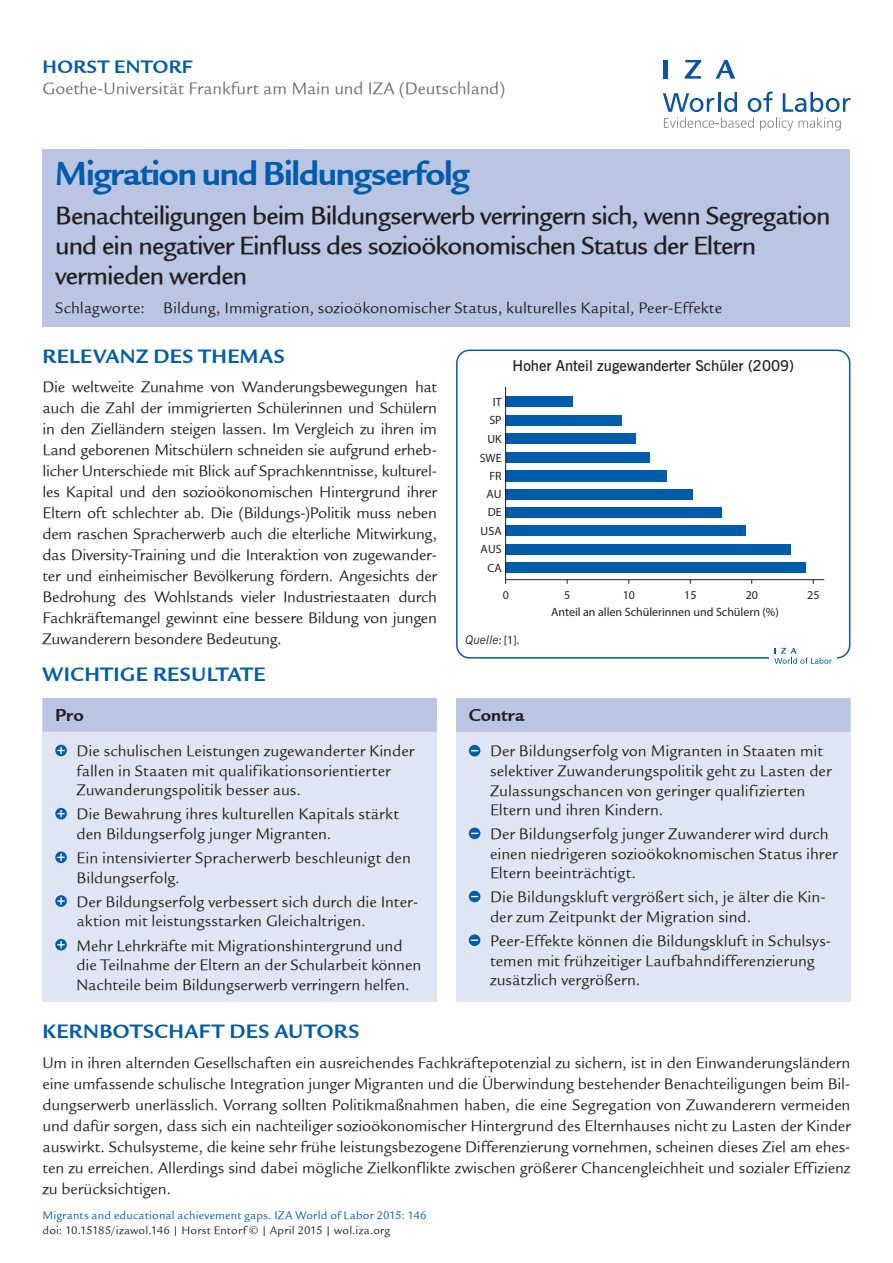
<style>
.page{position:relative;width:893px;height:1263px;background:#fff}
.page>*{position:absolute;margin:0;border:0;box-sizing:border-box;transform-origin:0 0}
.t1{font:36px "Legacy Sans ITCTT Bold";color:#015dab}
.t2{font:27px/30px "Legacy Sans Md ITCTT Medium";letter-spacing:-.035em;color:#231f20}
.t3{font:21px "Legacy Sans ITCTT Bold";letter-spacing:.02em;color:#015dab}
.t4{font:19.5px "Legacy Sans ITCTT Bold";letter-spacing:.02em;color:#015dab}
.t5{font:18.75px "Legacy Sans ITCTT Bold";color:#231f20}
.t6{font:18px "Legacy Sans ITCTT Book";color:#6c6d70}
.t7{font:16.5px/21px "Legacy Sans ITCTT Book";color:#231f20}
.t8{font:600 15px "News Gothic BT";color:#231f20}
.t9{font:12px "News Gothic BT";color:#231f20}
.t10{font:12px "Legacy Sans ITCTT Book";letter-spacing:.015em;color:#015dab}
.t11{font:12px "Legacy Sans ITCTT Book";letter-spacing:.015em;color:#231f20}
.t12{font:italic 12px "News Gothic BT";color:#231f20}
.s1{font-style:normal}
</style>
<div class="page">
<svg style="left:663px;top:92px;width:187px;height:39px"></svg>
<hr style="left:664px;top:60px;width:4px;height:19px;background:#0854a0">
<svg style="left:685px;top:60px;width:16px;height:19px"></svg>
<svg style="left:716px;top:60px;width:19px;height:19px"></svg>
<div style="left:43px;top:149px;width:807px;height:177px;background:#b9c5e3"></div>
<div style="left:43px;top:698px;width:394px;height:304px;background:#e0e5f3"></div>
<div style="left:43px;top:698px;width:394px;height:34px;background:#b9c5e3"></div>
<svg style="left:55px;top:745px;width:12px;height:11px"></svg>
<svg style="left:57px;top:747px;width:8px;height:7px"></svg>
<svg style="left:55px;top:808px;width:12px;height:11px"></svg>
<svg style="left:57px;top:810px;width:8px;height:7px"></svg>
<svg style="left:55px;top:851px;width:12px;height:12px"></svg>
<svg style="left:57px;top:854px;width:8px;height:7px"></svg>
<svg style="left:55px;top:895px;width:12px;height:12px"></svg>
<svg style="left:57px;top:897px;width:8px;height:8px"></svg>
<svg style="left:55px;top:939px;width:12px;height:11px"></svg>
<svg style="left:57px;top:941px;width:8px;height:7px"></svg>
<div style="left:456px;top:698px;width:394px;height:304px;background:#e0e5f3"></div>
<div style="left:456px;top:698px;width:394px;height:34px;background:#b9c5e3"></div>
<svg style="left:469px;top:745px;width:11px;height:11px"></svg>
<svg style="left:469px;top:827px;width:11px;height:12px"></svg>
<svg style="left:469px;top:891px;width:11px;height:11px"></svg>
<div style="left:469px;top:934px;width:11px;height:12px;background:#015dab;border-radius:50%"></div>
<svg style="left:471px;top:939px;width:7px;height:2px"></svg>
<div style="left:456px;top:350px;width:394px;height:309px;border:2px solid #015dab;border-radius:13px"></div>
<div style="left:506px;top:562px;width:300px;height:11px;background:#015dab"></div>
<div style="left:506px;top:544px;width:285px;height:11px;background:#015dab"></div>
<div style="left:506px;top:525px;width:240px;height:11px;background:#015dab"></div>
<div style="left:506px;top:507px;width:216px;height:11px;background:#015dab"></div>
<div style="left:506px;top:489px;width:187px;height:10px;background:#015dab"></div>
<div style="left:506px;top:470px;width:161px;height:11px;background:#015dab"></div>
<div style="left:506px;top:452px;width:143px;height:11px;background:#015dab"></div>
<div style="left:506px;top:433px;width:130px;height:11px;background:#015dab"></div>
<div style="left:506px;top:415px;width:116px;height:11px;background:#015dab"></div>
<div style="left:506px;top:396px;width:67px;height:11px;background:#015dab"></div>
<hr style="left:506px;top:579px;width:318px;height:1px;background:#231f20">
<hr style="left:505px;top:387px;width:1px;height:193px;background:#231f20">
<div style="left:769px;top:643px;width:68px;height:27px;background:#fff"></div>
<svg style="left:774px;top:648px;width:58px;height:16px"></svg>
<p class="t4" style="left:43px;top:55px;width:151px">HORST ENTORF</p>
<p class="t6" style="left:43px;top:79px;width:464px">Goethe-Universität Frankfurt am Main und IZA (Deutschland)</p>
<h1 class="t1" style="left:55px;top:153px;width:416px">MIGRATION UND BILDUNGSERFOLG</h1>
<h2 class="t2" style="left:55px;top:201px;width:777px">Benachteiligungen beim Bildungserwerb verringern sich, wenn Segregation und ein negativer Einfluss des sozioökonomischen Status der Eltern vermieden werden</h2>
<p class="t7" style="left:55px;top:298px;width:668px">Schlagworte: Bildung, Immigration, sozioökonomischer Status, kulturelles Kapital, Peer-Effekte</p>
<p class="t3" style="left:43px;top:344px;width:171px">RELEVANZ DES THE</p>
<p class="t3" style="left:240px;top:344px;width:46px">MAS</p>
<p class="t7" style="left:43px;top:377px;width:396px;text-align:justify">Die weltweite Zunahme von Wanderungsbewegungen hat auch die Zahl der immigrierten Schülerinnen und Schülern in den Zielländern steigen lassen. Im Vergleich zu ihren im Land geborenen Mitschülern schneiden sie aufgrund erheb&shy;licher Unterschiede mit Blick auf Sprachkenntnisse, kulturel&shy;les Kapital und den sozioökonomischen Hintergrund ihrer Eltern oft schlechter ab. Die (Bildungs-)Politik muss neben dem raschen Spracherwerb auch die elterliche Mitwirkung, das Diversity-Training und die Interaktion von zugewander&shy;ter und einheimischer Bevölkerung fördern. Angesichts der Bedrohung des Wohlstands vieler Industriestaaten durch Fachkräftemangel gewinnt eine bessere Bildung von jungen Zuwanderern besondere Bedeutung.</p>
<p class="t3" style="left:43px;top:662px;width:222px">WICHTIGE RESULTATE</p>
<p class="t5" style="left:55px;top:704px;width:30px">PRO</p>
<p class="t7" style="left:77px;top:741px;width:339px;line-height:19.5px">Die schulischen Leistungen zugewanderter Kinder fallen in Staaten mit qualifikationsorientierter<br>Zuwanderungspolitik besser aus.</p>
<p class="t7" style="left:77px;top:805px;width:324px;line-height:19.5px">Die Bewahrung ihres kulturellen Kapitals stärkt den Bildungserfolg junger Migranten.</p>
<p class="t7" style="left:77px;top:848px;width:336px;line-height:19.5px">Ein intensivierter Spracherwerb beschleunigt den<br>Bildungserfolg.</p>
<p class="t7" style="left:77px;top:892px;width:343px;line-height:19.5px">Der Bildungserfolg verbessert sich durch die Inter&shy;aktion mit leistungsstarken Gleichaltrigen.</p>
<p class="t7" style="left:77px;top:936px;width:346px;line-height:19.5px">Mehr Lehrkräfte mit Migrationshintergrund und die Teilnahme der Eltern an der Schularbeit können<br>Nachteile beim Bildungserwerb verringern helfen.</p>
<p class="t9" style="left:493px;top:394px;width:10px">IT</p>
<p class="t9" style="left:489px;top:413px;width:14px">SP</p>
<p class="t9" style="left:487px;top:432px;width:16px">UK</p>
<p class="t9" style="left:480px;top:450px;width:23px">SWE</p>
<p class="t9" style="left:489px;top:468px;width:14px">FR</p>
<p class="t9" style="left:487px;top:487px;width:17px">AU</p>
<p class="t9" style="left:488px;top:505px;width:15px">DE</p>
<p class="t9" style="left:481px;top:523px;width:23px">USA</p>
<p class="t9" style="left:481px;top:542px;width:23px">AUS</p>
<p class="t9" style="left:487px;top:561px;width:16px">CA</p>
<p class="t8" style="left:513px;top:357px;width:283px">Hoher Anteil zugewanderter Schüler (2009)</p>
<p class="t9" style="left:503px;top:588px;width:8px">0</p>
<p class="t9" style="left:564px;top:588px;width:8px">5</p>
<p class="t9" style="left:623px;top:588px;width:14px">10</p>
<p class="t9" style="left:684px;top:588px;width:14px">15</p>
<p class="t9" style="left:746px;top:588px;width:14px">20</p>
<p class="t9" style="left:807px;top:588px;width:14px">25</p>
<p class="t9" style="left:551px;top:604px;width:229px">Anteil an allen Schülerinnen und Schülern (%)</p>
<p class="t12" style="left:466px;top:633px;width:55px">Quelle<span class="s1">: [1].</span></p>
<p class="t5" style="left:469px;top:705px;width:57px">CONTRA</p>
<p class="t7" style="left:490px;top:742px;width:343px;line-height:19.5px">Der Bildungserfolg von Migranten in Staaten mit selektiver Zuwanderungspolitik geht zu Lasten der Zulassungschancen von geringer qualifizierten Eltern und ihren Kindern.</p>
<p class="t7" style="left:490px;top:824px;width:349px;line-height:19.5px">Der Bildungserfolg junger Zuwanderer wird durch einen niedrigeren sozioökoknomischen Status ihrer<br>Eltern beeinträchtigt.</p>
<p class="t7" style="left:490px;top:887px;width:337px;line-height:19.5px">Die Bildungskluft vergrößert sich, je älter die Kin&shy;der zum Zeitpunkt der Migration sind.</p>
<p class="t7" style="left:490px;top:931px;width:343px;line-height:19.5px">Peer-Effekte können die Bildungskluft in Schulsys&shy;temen mit frühzeitiger Laufbahndifferenzierung zusätzlich vergrößern.</p>
<p class="t3" style="left:43px;top:1020px;width:318px">KERNBOTSCHAFT DES AUTORS</p>
<p class="t7" style="left:43px;top:1052px;width:809px;text-align:justify">Um in ihren alternden Gesellschaften ein ausreichendes Fachkräftepotenzial zu sichern, ist in den Einwanderungsländern eine umfassende schulische Integration junger Migranten und die Überwindung bestehender Benachteiligungen beim Bil&shy;dungserwerb unerlässlich. Vorrang sollten Politikmaßnahmen haben, die eine Segregation von Zuwanderern vermeiden und dafür sorgen, dass sich ein nachteiliger sozioökonomischer Hintergrund des Elternhauses nicht zu Lasten der Kinder auswirkt. Schulsysteme, die keine sehr frühe leistungsbezogene Differenzierung vornehmen, scheinen dieses Ziel am ehes&shy;ten zu erreichen. Allerdings sind dabei mögliche Zielkonflikte zwischen größerer Chancengleichheit und sozialer Effizienz zu berücksichtigen.</p>
<p class="t10" style="left:43px;top:1209px;width:386px">Migrants and educational achievement gaps. IZA World of Labor 2015: 146</p>
<p class="t11" style="left:43px;top:1224px;width:349px">doi: 10.15185/izawol.146 | Horst Entorf © | April 2015 | wol.iza.org</p>
</div>
